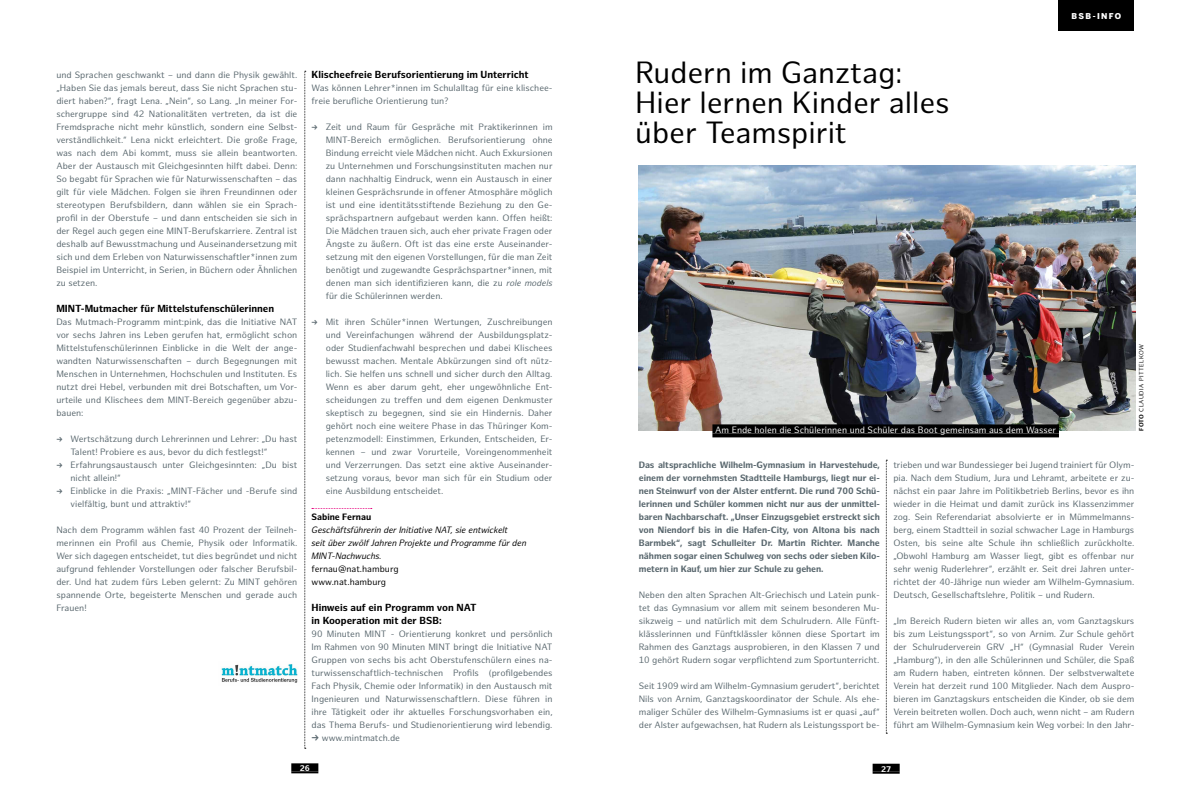
<style>
.page{position:relative;width:1191px;height:794px;background:#fff}
.page>*{position:absolute;margin:0;border:0;box-sizing:border-box;transform-origin:0 0}
.t1{font:30px/30px "Hamburg Sans";letter-spacing:-.005em;color:#000}
.t2{font:700 10px/13px "Hamburg Sans";color:#000}
.t3{font:9px/13px "Hamburg Sans";color:#58666d;text-align:justify}
.t4{font:700 9px/13px "Hamburg Sans";letter-spacing:-.005em;color:#58666d;text-align:justify}
.t5{font:italic 9px/13px "Hamburg Sans";color:#000}
.t6{font:9px "Hamburg Sans";color:#fff}
.t7{font:9px/13px "Hamburg Sans";color:#000}
.t8{font:700 9px "Hamburg Sans";color:#000}
.t9{font:900 8px "Benton Sans";letter-spacing:.17em;color:#fff}
.t10{font:700 8px "Hamburg Sans";color:#fff}
.t11{font:6px "Hamburg Sans";letter-spacing:.06em;color:#000}
.s1{font-style:italic}
.s2{font-weight:700}
</style>
<div class="page">
<div style="left:872px;top:763px;width:27px;height:8px;background:#000"></div>
<hr style="left:872px;top:771px;width:27px;height:2px;background:#000">
<div style="left:291px;top:763px;width:27px;height:8px;background:#000"></div>
<hr style="left:291px;top:771px;width:27px;height:2px;background:#000">
<svg style="left:304px;top:71px;width:2px;height:678px"></svg>
<svg style="left:312px;top:508px;width:60px;height:1px"></svg>
<img style="left:221px;top:664px;width:77px;height:19px">
<svg style="left:886px;top:460px;width:1px;height:274px"></svg>
<img style="left:639px;top:166px;width:496px;height:265px">
<div style="left:712px;top:424px;width:347px;height:9px;background:#000"></div>
<svg style="left:712px;top:433px;width:347px;height:4px"></svg>
<div style="left:1058px;top:0;width:76px;height:31px;background:#000"></div>
<p class="t3" style="left:56px;top:69px;width:242px">und Sprachen geschwankt – und dann die Physik gewählt. „Haben Sie das jemals bereut, dass Sie nicht Sprachen stu&shy;diert haben?“, fragt Lena. „Nein“, so Lang. „In meiner For&shy;schergruppe sind 42 Nationalitäten vertreten, da ist die Fremdsprache nicht mehr künstlich, sondern eine Selbst&shy;verständlichkeit.“ Lena nickt erleichtert. Die große Frage, was nach dem Abi kommt, muss sie allein beantworten.<br>Aber der Austausch mit Gleichgesinnten hilft dabei. Denn:<br>So begabt für Sprachen wie für Naturwissenschaften – das gilt für viele Mädchen. Folgen sie ihren Freundinnen oder stereotypen Berufsbildern, dann wählen sie ein Sprach&shy;profil in der Oberstufe – und dann entscheiden sie sich in der Regel auch gegen eine MINT-Berufskarriere. Zentral ist deshalb auf Bewusstmachung und Auseinandersetzung mit sich und dem Erleben von Naturwissenschaftler*innen zum Beispiel im Unterricht, in Serien, in Büchern oder Ähnlichen zu setzen.</p>
<p class="t2" style="left:56px;top:302px;width:219px">MINT-Mutmacher für Mittelstufenschülerinnen</p>
<p class="t3" style="left:56px;top:316px;width:242px">Das Mutmach-Programm mint:pink, das die Initiative NAT vor sechs Jahren ins Leben gerufen hat, ermöglicht schon Mittelstufenschülerinnen Einblicke in die Welt der ange&shy;wandten Naturwissenschaften – durch Begegnungen mit Menschen in Unternehmen, Hochschulen und Instituten. Es nutzt drei Hebel, verbunden mit drei Botschaften, um Vor&shy;urteile und Klischees dem MINT-Bereich gegenüber abzu&shy;bauen:</p>
<p class="t3" style="left:70px;top:433px;width:228px;text-align:left">Wertschätzung durch Lehrerinnen und Lehrer: „Du hast Talent! Probiere es aus, bevor du dich festlegst!“ Erfahrungsaustausch unter Gleichgesinnten: „Du bist nicht allein!“<br>Einblicke in die Praxis: „MINT-Fächer und -Berufe sind vielfältig, bunt und attraktiv!“</p>
<p class="t3" style="left:56px;top:524px;width:242px">Nach dem Programm wählen fast 40 Prozent der Teilneh&shy;merinnen ein Profil aus Chemie, Physik oder Informatik.<br>Wer sich dagegen entscheidet, tut dies begründet und nicht aufgrund fehlender Vorstellungen oder falscher Berufsbil&shy;der. Und hat zudem fürs Leben gelernt: Zu MINT gehören spannende Orte, begeisterte Menschen und gerade auch Frauen!</p>
<p class="t2" style="left:311px;top:68px;width:218px">Klischeefreie Berufsorientierung im Unterricht</p>
<p class="t3" style="left:311px;top:82px;width:242px">Was können Lehrer*innen im Schulalltag für eine klischee&shy;freie berufliche Orientierung tun?</p>
<p class="t3" style="left:326px;top:121px;width:228px">Zeit und Raum für Gespräche mit Praktikerinnen im MINT-Bereich ermöglichen. Berufsorientierung ohne Bindung erreicht viele Mädchen nicht. Auch Exkursionen zu Unternehmen und Forschungsinstituten machen nur dann nachhaltig Eindruck, wenn ein Austausch in einer kleinen Gesprächsrunde in offener Atmosphäre möglich ist und eine identitätsstiftende Beziehung zu den Ge&shy;sprächspartnern aufgebaut werden kann. Offen heißt:<br>Die Mädchen trauen sich, auch eher private Fragen oder Ängste zu äußern. Oft ist das eine erste Auseinander&shy;setzung mit den eigenen Vorstellungen, für die man Zeit benötigt und zugewandte Gesprächspartner*innen, mit denen man sich identifizieren kann, die zu <span class="s1">role models </span>für die Schülerinnen werden.</p>
<p class="t3" style="left:326px;top:316px;width:228px">Mit ihren Schüler*innen Wertungen, Zuschreibungen und Vereinfachungen während der Ausbildungsplatz&shy;oder Studienfachwahl besprechen und dabei Klischees bewusst machen. Mentale Abkürzungen sind oft nütz&shy;lich. Sie helfen uns schnell und sicher durch den Alltag.<br>Wenn es aber darum geht, eher ungewöhnliche Ent&shy;scheidungen zu treffen und dem eigenen Denkmuster skeptisch zu begegnen, sind sie ein Hindernis. Daher gehört noch eine weitere Phase in das Thüringer Kom&shy;petenzmodell: Einstimmen, Erkunden, Entscheiden, Er&shy;kennen – und zwar Vorurteile, Voreingenommenheit und Verzerrungen. Das setzt eine aktive Auseinander&shy;setzung voraus, bevor man sich für ein Studium oder eine Ausbildung entscheidet.</p>
<p class="t8" style="left:311px;top:511px;width:61px">Sabine Fernau</p>
<p class="t5" style="left:311px;top:524px;width:216px">Geschäftsführerin der Initiative NAT, sie entwickelt<br>seit über zwölf Jahren Projekte und Programme für den<br>MINT-Nachwuchs.</p>
<p class="t7" style="left:311px;top:563px;width:89px">fernau@nat.hamburg www.nat.hamburg</p>
<p class="t2" style="left:311px;top:601px;width:166px">Hinweis auf ein Programm von NAT in Kooperation mit der BSB:</p>
<p class="t3" style="left:311px;top:628px;width:242px">90 Minuten MINT - Orientierung konkret und persönlich</p>
<p class="t3" style="left:311px;top:641px;width:242px">Im Rahmen von 90 Minuten MINT bringt die Initiative NAT</p>
<p class="t3" style="left:311px;top:654px;width:242px">Gruppen von sechs bis acht Oberstufenschülern eines na-</p>
<p class="t3" style="left:311px;top:667px;width:242px">turwissenschaftlich-technischen Profils (profilgebendes</p>
<p class="t3" style="left:311px;top:680px;width:242px">Fach Physik, Chemie oder Informatik) in den Austausch mit</p>
<p class="t3" style="left:311px;top:693px;width:242px">Ingenieuren und Naturwissenschaftlern. Diese führen in</p>
<p class="t3" style="left:311px;top:706px;width:242px">ihre Tätigkeit oder ihr aktuelles Forschungsvorhaben ein,</p>
<p class="t3" style="left:311px;top:719px;width:242px">das Thema Berufs- und Studienorientierung wird lebendig.</p>
<p class="t3" style="left:322px;top:732px;width:80px">www.mintmatch.de</p>
<h1 class="t1" style="left:635px;top:59px;width:316px">Rudern im Ganztag:<br>Hier lernen Kinder alles über Teamspirit</h1>
<p class="t9" style="left:1071px;top:12px;width:51px">BSB-INFO</p>
<p class="t6" style="left:715px;top:425px;width:342px">Am Ende holen die Schülerinnen und Schüler das Boot gemeinsam aus dem Wasser</p>
<p class="t11" style="left:1138px;top:431px;width:88px;rotate:-90deg"><span class="s2">FOTO</span> CLAUDIA PITTELKOW</p>
<p class="t4" style="left:639px;top:459px;width:242px">Das altsprachliche Wilhelm-Gymnasium in Harvestehude, einem der vornehmsten Stadtteile Hamburgs, liegt nur ei&shy;nen Steinwurf von der Alster entfernt. Die rund 700 Schü&shy;lerinnen und Schüler kommen nicht nur aus der unmittel&shy;baren Nachbarschaft. „Unser Einzugsgebiet erstreckt sich von Niendorf bis in die Hafen-City, von Altona bis nach Barmbek“, sagt Schulleiter Dr. Martin Richter. Manche nähmen sogar einen Schulweg von sechs oder sieben Kilo&shy;metern in Kauf, um hier zur Schule zu gehen.</p>
<p class="t3" style="left:639px;top:589px;width:242px">Neben den alten Sprachen Alt-Griechisch und Latein punk&shy;tet das Gymnasium vor allem mit seinem besonderen Mu&shy;sikzweig – und natürlich mit dem Schulrudern. Alle Fünft&shy;klässlerinnen und Fünftklässler können diese Sportart im Rahmen des Ganztags ausprobieren, in den Klassen 7 und 10 gehört Rudern sogar verpflichtend zum Sportunterricht.</p>
<p class="t3" style="left:639px;top:680px;width:242px">Seit 1909 wird am Wilhelm-Gymnasium gerudert“, berichtet Nils von Arnim, Ganztagskoordinator der Schule. Als ehe&shy;maliger Schüler des Wilhelm-Gymnasiums ist er quasi „auf“ der Alster aufgewachsen, hat Rudern als Leistungssport be-</p>
<p class="t3" style="left:893px;top:459px;width:242px">trieben und war Bundessieger bei Jugend trainiert für Olym&shy;pia. Nach dem Studium, Jura und Lehramt, arbeitete er zu&shy;nächst ein paar Jahre im Politikbetrieb Berlins, bevor es ihn wieder in die Heimat und damit zurück ins Klassenzimmer zog. Sein Referendariat absolvierte er in Mümmelmanns&shy;berg, einem Stadtteil in sozial schwacher Lage in Hamburgs Osten, bis seine alte Schule ihn schließlich zurückholte. „Obwohl Hamburg am Wasser liegt, gibt es offenbar nur sehr wenig Ruderlehrer“, erzählt er. Seit drei Jahren unter&shy;richtet der 40-Jährige nun wieder am Wilhelm-Gymnasium.<br>Deutsch, Gesellschaftslehre, Politik – und Rudern.</p>
<p class="t3" style="left:893px;top:615px;width:242px">„Im Bereich Rudern bieten wir alles an, vom Ganztagskurs bis zum Leistungssport“, so von Arnim. Zur Schule gehört der Schulruderverein GRV „H“ (Gymnasial Ruder Verein „Hamburg“), in den alle Schülerinnen und Schüler, die Spaß am Rudern haben, eintreten können. Der selbstverwaltete Verein hat derzeit rund 100 Mitglieder. Nach dem Auspro&shy;bieren im Ganztagskurs entscheiden die Kinder, ob sie dem Verein beitreten wollen. Doch auch, wenn nicht – am Rudern führt am Wilhelm-Gymnasium kein Weg vorbei: In den Jahr-</p>
<p class="t10" style="left:300px;top:764px;width:12px">26</p>
<p class="t10" style="left:881px;top:764px;width:12px">27</p>
</div>
